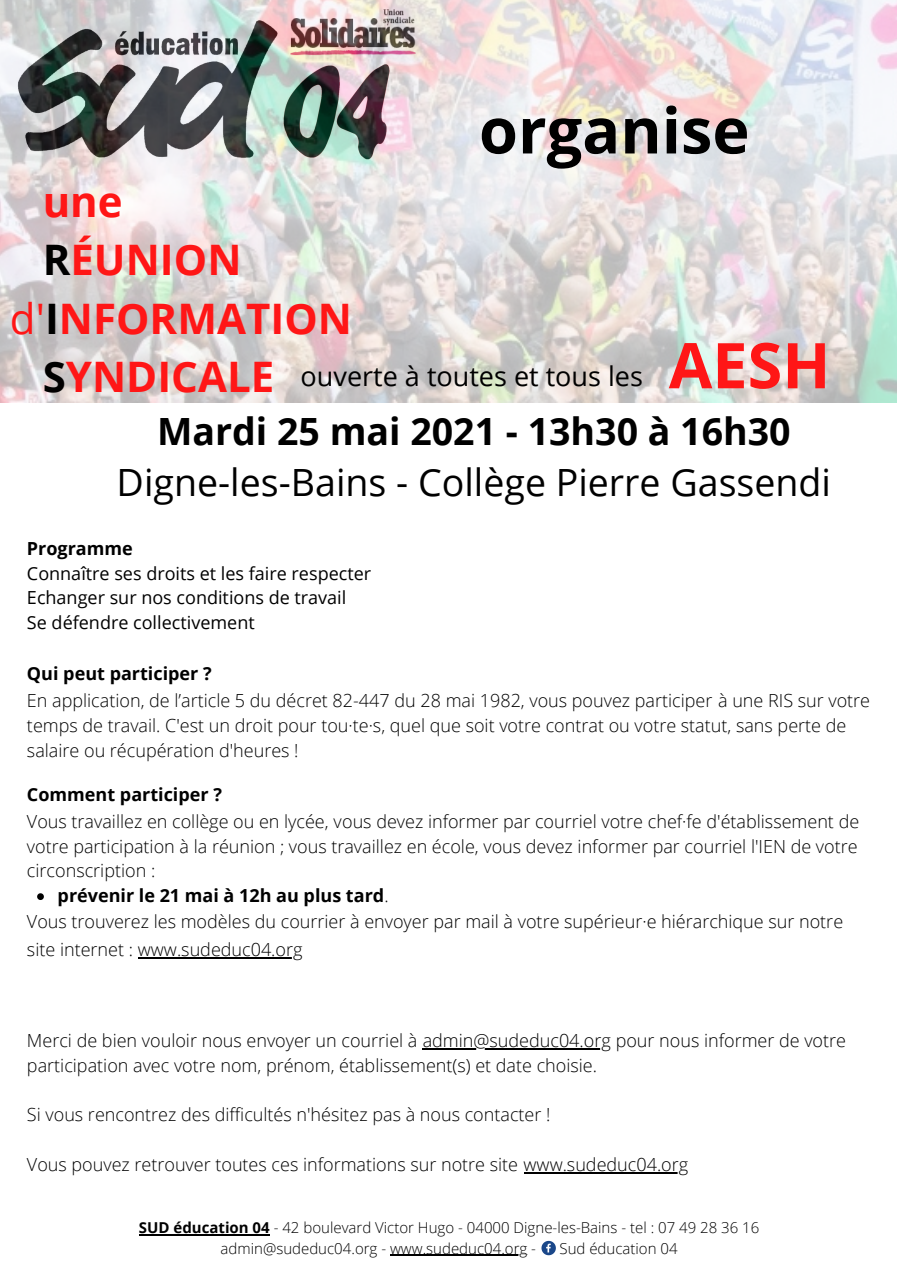
<style>
.page{position:relative;width:897px;height:1264px;background:#fff}
.page>*{position:absolute;margin:0;border:0;box-sizing:border-box;transform-origin:0 0}
.t1{font:700 63px "Open Sans";color:#000}
.t2{font:700 63px "Open Sans";color:#ff1616}
.t3{font:700 42px "Open Sans";color:#ff1616}
.t4{font:37.5px "Open Sans";color:#000}
.t5{font:700 37.5px "Open Sans";color:#000}
.t6{font:27px "Open Sans";color:#000}
.t7{font:300 18px/24.8px "Open Sans";color:#000}
.t8{font:18px "Open Sans";color:#000}
.t9{font:700 18px "Open Sans";color:#000}
.t10{font:300 15px "Open Sans";color:#000}
.s1{color:#000}
.s2{font-weight:400}
.s3{font-weight:300}
.s4{font-weight:700}
</style>
<div class="page">
<img style="left:0;top:0;width:897px;height:402px">
<svg style="left:37px;top:893px;width:7px;height:7px"></svg>
<hr style="left:138px;top:957px;width:165px;height:1px;background:#000">
<hr style="left:423px;top:1048px;width:188px;height:1px;background:#000">
<hr style="left:523px;top:1171px;width:165px;height:2px;background:#000">
<hr style="left:139px;top:1234px;width:131px;height:1px;background:#000">
<hr style="left:390px;top:1254px;width:137px;height:1px;background:#000">
<svg style="left:541px;top:1240px;width:15px;height:15px"></svg>
<p class="t1" style="left:479px;top:86px;width:272px">organise</p>
<p class="t3" style="left:43px;top:172px;width:82px">une</p>
<p class="t3" style="left:43px;top:230px;width:200px"><span class="s1">R</span>ÉUNION</p>
<p class="t3" style="left:10px;top:289px;width:343px"><span class="s2">d'</span><span class="s1">I</span>NFORMATION</p>
<p class="t3" style="left:43px;top:347px;width:233px"><span class="s1">S</span>YNDICALE</p>
<p class="t5" style="left:157px;top:404px;width:635px">Mardi 25 mai 2021 - 13h30 à 16h30</p>
<p class="t4" style="left:117px;top:456px;width:716px">Digne-les-Bains - Collège Pierre Gassendi</p>
<p class="t2" style="left:669px;top:321px;width:163px">AESH</p>
<p class="t6" style="left:301px;top:357px;width:344px">ouverte à toutes et tous les</p>
<p class="t9" style="left:27px;top:535px;width:107px">Programme</p>
<p class="t8" style="left:27px;top:560px;width:346px">Connaître ses droits et les faire respecter</p>
<p class="t8" style="left:27px;top:585px;width:321px">Echanger sur nos conditions de travail</p>
<p class="t8" style="left:27px;top:610px;width:229px">Se défendre collectivement</p>
<p class="t9" style="left:27px;top:661px;width:186px">Qui peut participer ?</p>
<p class="t7" style="left:27px;top:688px;width:844px">En application, de l’article 5 du décret 82-447 du 28 mai 1982, vous pouvez participer à une RIS sur votre temps de travail. C'est un droit pour tou·te·s, quel que soit votre contrat ou votre statut, sans perte de salaire ou récupération d'heures !</p>
<p class="t9" style="left:27px;top:781px;width:196px">Comment participer ?</p>
<p class="t7" style="left:27px;top:808px;width:833px;text-align:justify">Vous travaillez en collège ou en lycée, vous devez informer par courriel votre chef·fe d'établissement de votre participation à la réunion ; vous travaillez en école, vous devez informer par courriel l'IEN de votre circonscription :</p>
<p class="t7" style="left:27px;top:907px;width:817px;line-height:28.2px">Vous trouverez les modèles du courrier à envoyer par mail à votre supérieur·e hiérarchique sur notre site internet : www.sudeduc04.org</p>
<p class="t9" style="left:58px;top:883px;width:333px">prévenir le 21 mai à 12h au plus tard<span class="s3">.</span></p>
<p class="t7" style="left:27px;top:1027px;width:820px">Merci de bien vouloir nous envoyer un courriel à admin@sudeduc04.org pour nous informer de votre participation avec votre nom, prénom, établissement(s) et date choisie.</p>
<p class="t7" style="left:27px;top:1101px;width:525px">Si vous rencontrez des difficultés n'hésitez pas à nous contacter !</p>
<p class="t7" style="left:27px;top:1151px;width:663px">Vous pouvez retrouver toutes ces informations sur notre site www.sudeduc04.org</p>
<p class="t10" style="left:139px;top:1217px;width:622px"><span class="s4">SUD éducation 04</span> - 42 boulevard Victor Hugo - 04000 Digne-les-Bains - tel : 07 49 28 36 16</p>
<p class="t10" style="left:221px;top:1237px;width:317px">admin@sudeduc04.org - www.sudeduc04.org -</p>
<p class="t10" style="left:559px;top:1237px;width:120px">Sud éducation 04</p>
</div>
